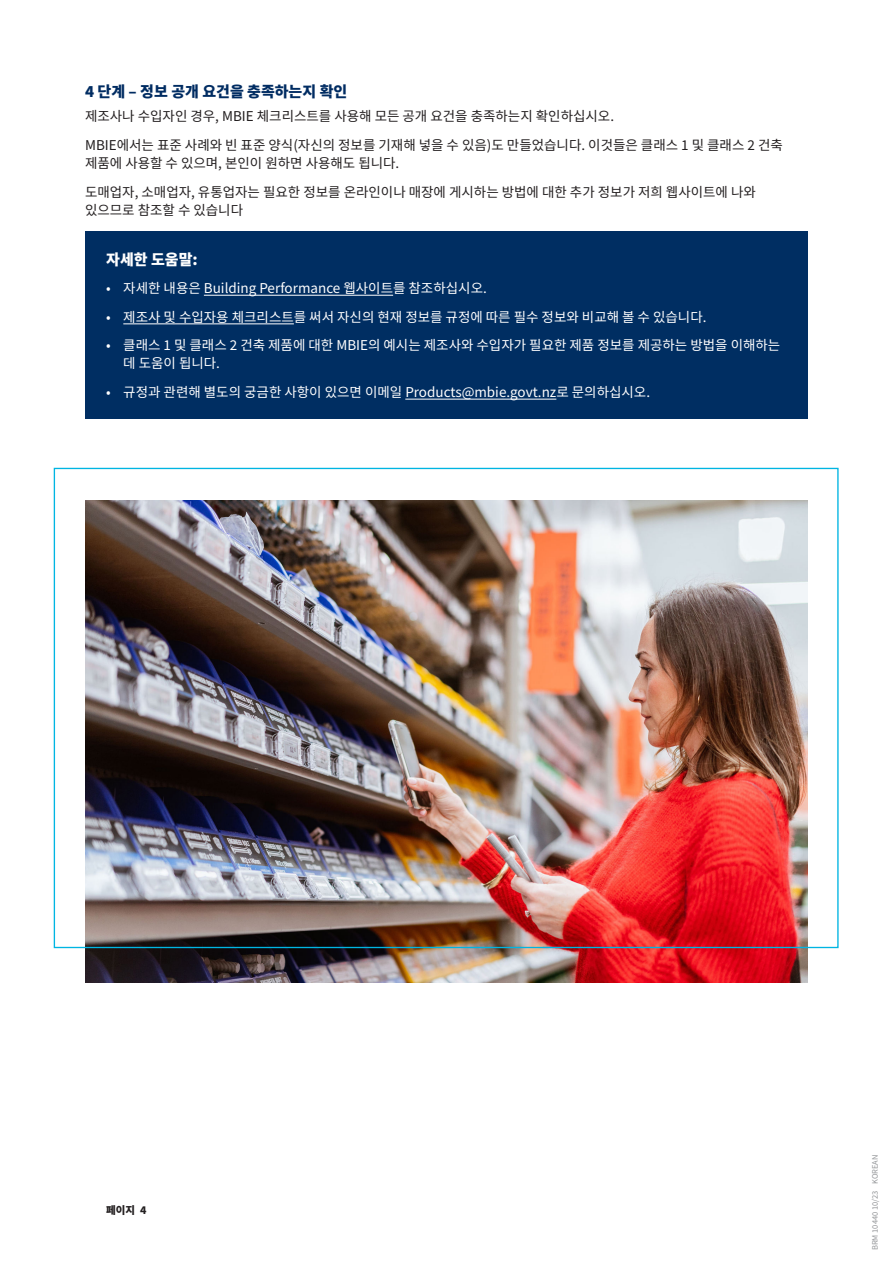
<style>
.page{position:relative;width:893px;height:1263px;background:#fff}
.page>*{position:absolute;margin:0;border:0;box-sizing:border-box;transform-origin:0 0}
.Heading_2{font:900 15px "Noto Sans KR";color:#002c62}
._3_Header{font:900 15px "Noto Sans KR";color:#fff}
.t1{font:13.5px/18px "Noto Sans KR";color:#fff}
.Body{font:13.5px/18px "Noto Sans KR";color:#231f20}
.t2{font:900 10.5px "Noto Sans KR";color:#231f20}
._4_Body{font:7.5px "Noto Sans KR";color:#939598}
</style>
<div class="page">
<div style="left:85px;top:231px;width:723px;height:187px;background:#002e62"></div>
<hr style="left:204px;top:295px;width:189px;height:1px;background:#fff">
<hr style="left:123px;top:323px;width:171px;height:1px;background:#fff">
<hr style="left:405px;top:399px;width:151px;height:1px;background:#fff">
<img style="left:85px;top:501px;width:722px;height:481px">
<p class="Heading_2" style="left:85px;top:83px;width:264px">4 단계 – 정보 공개 요건을 충족하는지 확인</p>
<p class="Body" style="left:85px;top:108px;width:531px">제조사나 수입자인 경우, MBIE 체크리스트를 사용해 모든 공개 요건을 충족하는지 확인하십시오.</p>
<p class="Body" style="left:85px;top:136px;width:699px">MBIE에서는 표준 사례와 빈 표준 양식(자신의 정보를 기재해 넣을 수 있음)도 만들었습니다. 이것들은 클래스 1 및 클래스 2 건축 제품에 사용할 수 있으며, 본인이 원하면 사용해도 됩니다.</p>
<p class="Body" style="left:85px;top:183px;width:672px">도매업자, 소매업자, 유통업자는 필요한 정보를 온라인이나 매장에 게시하는 방법에 대한 추가 정보가 저희 웹사이트에 나와 있으므로 참조할 수 있습니다</p>
<p class="_3_Header" style="left:106px;top:251px;width:93px">자세한 도움말:</p>
<p class="t1" style="left:106px;top:280px;width:382px">• 자세한 내용은 Building Performance 웹사이트를 참조하십시오.</p>
<p class="t1" style="left:106px;top:308px;width:602px">• 제조사 및 수입자용 체크리스트를 써서 자신의 현재 정보를 규정에 따른 필수 정보와 비교해 볼 수 있습니다.</p>
<p class="t1" style="left:123px;top:337px;width:659px;text-indent:-17px">• 클래스 1 및 클래스 2 건축 제품에 대한 MBIE의 예시는 제조사와 수입자가 필요한 제품 정보를 제공하는 방법을 이해하는 데 도움이 됩니다.</p>
<p class="t1" style="left:106px;top:383px;width:545px">• 규정과 관련해 별도의 궁금한 사항이 있으면 이메일 Products@mbie.govt.nz로 문의하십시오.</p>
<p class="t2" style="left:106px;top:1204px;width:42px">페이지 4</p>
<p class="_4_Body" style="left:871px;top:1250px;width:97px;rotate:-90deg">BRM 10440 10/23 KOREAN</p>
</div>
